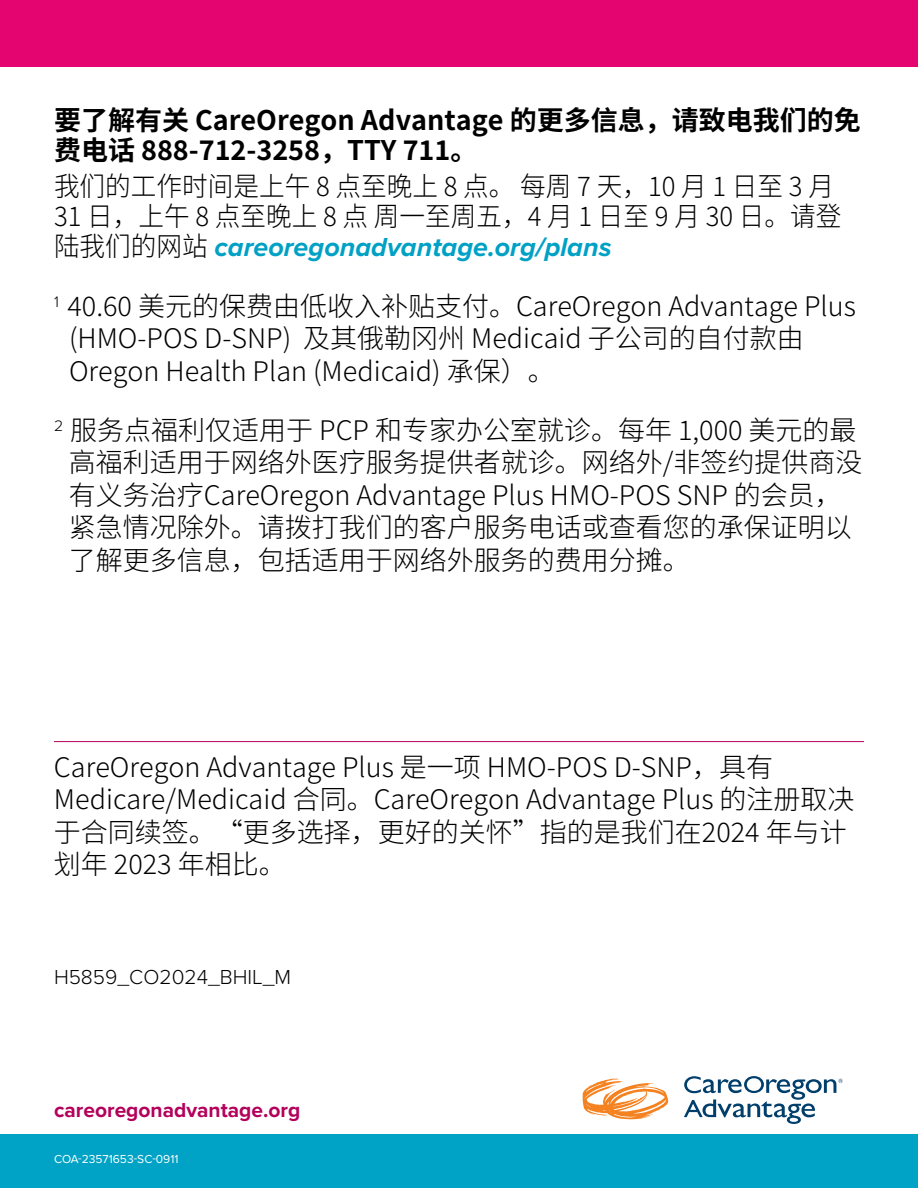
<style>
.page{position:relative;width:918px;height:1188px;background:#fff}
.page>*{position:absolute;margin:0;border:0;box-sizing:border-box;transform-origin:0 0}
.t1{font:300 27px/32.4px "Noto Sans SC";color:#000}
.t2{font:300 27px/30px "Noto Sans SC";color:#000;scale:.95 1}
.t3{font:700 27px/30px "Noto Sans SC";color:#000}
.t4{font:italic 700 27px "Proxima Nova";color:#00a1c5}
.t5{font:700 21px "Proxima Nova";color:#b4015c}
.t6{font:300 21px "Proxima Nova";color:#000}
.t7{font:12px "Proxima Nova";color:#fff}
.s1{font-family:"Noto Sans SC";font-weight:300;font-style:normal;color:#000}
</style>
<div class="page">
<div style="left:0;top:1134px;width:918px;height:54px;background:#00a2c5"></div>
<hr style="left:54px;top:741px;width:810px;height:1px;background:#b4015c">
<div style="left:0;top:0;width:918px;height:67px;background:#e40571"></div>
<svg style="left:583px;top:1078px;width:85px;height:41px"></svg>
<svg style="left:684px;top:1076px;width:159px;height:48px"></svg>
<p class="t3" style="left:54px;top:105px;width:808px">要了解有关 CareOregon Advantage 的更多信息，请致电我们的免费电话 888-712-3258，TTY 711。</p>
<p class="t2" style="left:54px;top:172px;width:830px">我们的工作时间是上午 8 点至晚上 8 点。 每周 7 天，10 月 1 日至 3 月<br>31 日，上午 8 点至晚上 8 点 周一至周五，4 月 1 日至 9 月 30 日。请登</p>
<p class="t4" style="left:54px;top:227px;width:559px"><span class="s1">陆我们的网站</span> careoregonadvantage.org/plans</p>
<p class="t1" style="left:69px;top:290px;width:788px;text-indent:-15px"><sup>1</sup> 40.60 美元的保费由低收入补贴支付。CareOregon Advantage Plus (HMO-POS D-SNP) 及其俄勒冈州 Medicaid 子公司的自付款由<br>Oregon Health Plan (Medicaid) 承保）。</p>
<p class="t1" style="left:69px;top:415px;width:795px;text-indent:-15px"><sup>2</sup> 服务点福利仅适用于 PCP 和专家办公室就诊。每年 1,000 美元的最高福利适用于网络外医疗服务提供者就诊。网络外/非签约提供商没有义务治疗CareOregon Advantage Plus HMO-POS SNP 的会员，紧急情况除外。请拨打我们的客户服务电话或查看您的承保证明以了解更多信息，包括适用于网络外服务的费用分摊。</p>
<p class="t1" style="left:54px;top:751px;width:802px">CareOregon Advantage Plus 是一项 HMO-POS D-SNP，具有Medicare/Medicaid 合同。CareOregon Advantage Plus 的注册取决于合同续签。“更多选择，更好的关怀”指的是我们在2024 年与计划年 2023 年相比。</p>
<p class="t6" style="left:54px;top:961px;width:239px">H5859_CO2024_BHIL_M</p>
<p class="t5" style="left:54px;top:1094px;width:248px">careoregonadvantage.org</p>
<p class="t7" style="left:54px;top:1150px;width:126px">COA-23571653-SC-0911</p>
</div>
